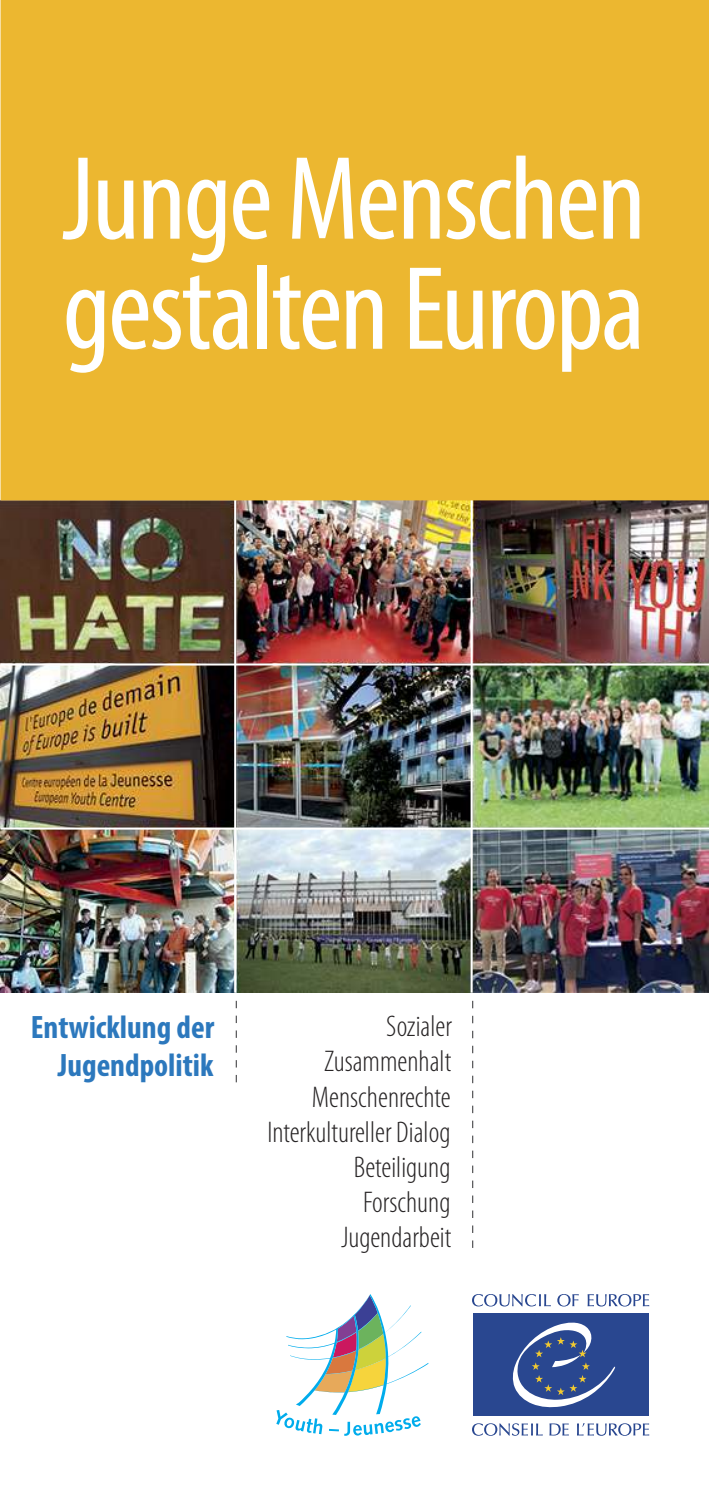
<style>
.page{position:relative;width:709px;height:1489px;background:#fff}
.page>*{position:absolute;margin:0;border:0;box-sizing:border-box;transform-origin:0 0}
.t1{font:condensed 120px/110px "Myriad Pro";letter-spacing:-.02em;color:#fff}
.t2{font:700 condensed 32.5px/37.5px "Myriad Pro";color:#2c78bd;text-align:right}
.t3{font:300 condensed 30px/35px "Myriad Pro";color:#272425;text-align:right}
</style>
<div class="page">
<img style="left:1px;top:500px;width:708px;height:492px">
<svg style="left:236px;top:1000px;width:1px;height:82px"></svg>
<svg style="left:472px;top:1000px;width:1px;height:247px"></svg>
<hr style="left:234px;top:496px;width:2px;height:496px;background:#fff">
<hr style="left:470px;top:496px;width:2px;height:496px;background:#fff">
<hr style="left:1px;top:663px;width:708px;height:2px;background:#fff">
<hr style="left:1px;top:827px;width:708px;height:2px;background:#fff">
<div style="left:1px;top:0;width:708px;height:500px;background:#ecb730"></div>
<svg style="left:557px;top:1294px;width:22px;height:12px"></svg>
<svg style="left:587px;top:1294px;width:62px;height:12px"></svg>
<svg style="left:472px;top:1294px;width:79px;height:12px"></svg>
<svg style="left:577px;top:1423px;width:72px;height:12px"></svg>
<svg style="left:549px;top:1423px;width:20px;height:12px"></svg>
<svg style="left:472px;top:1423px;width:71px;height:12px"></svg>
<div style="left:473px;top:1313px;width:175px;height:102px;background:#294790"></div>
<svg style="left:512px;top:1322px;width:103px;height:85px"></svg>
<svg style="left:276px;top:1294px;width:152px;height:141px"></svg>
<h1 class="t1" style="left:62px;top:142px;width:585px">Junge Menschen gestalten Europa</h1>
<p class="t2" style="left:31px;top:1011px;width:185px">Entwicklung der<br>Jugendpolitik</p>
<p class="t3" style="left:267px;top:1008px;width:186px">Sozialer<br>Zusammenhalt<br>Menschenrechte<br>Interkultureller Dialog<br>Beteiligung<br>Forschung<br>Jugendarbeit</p>
</div>
